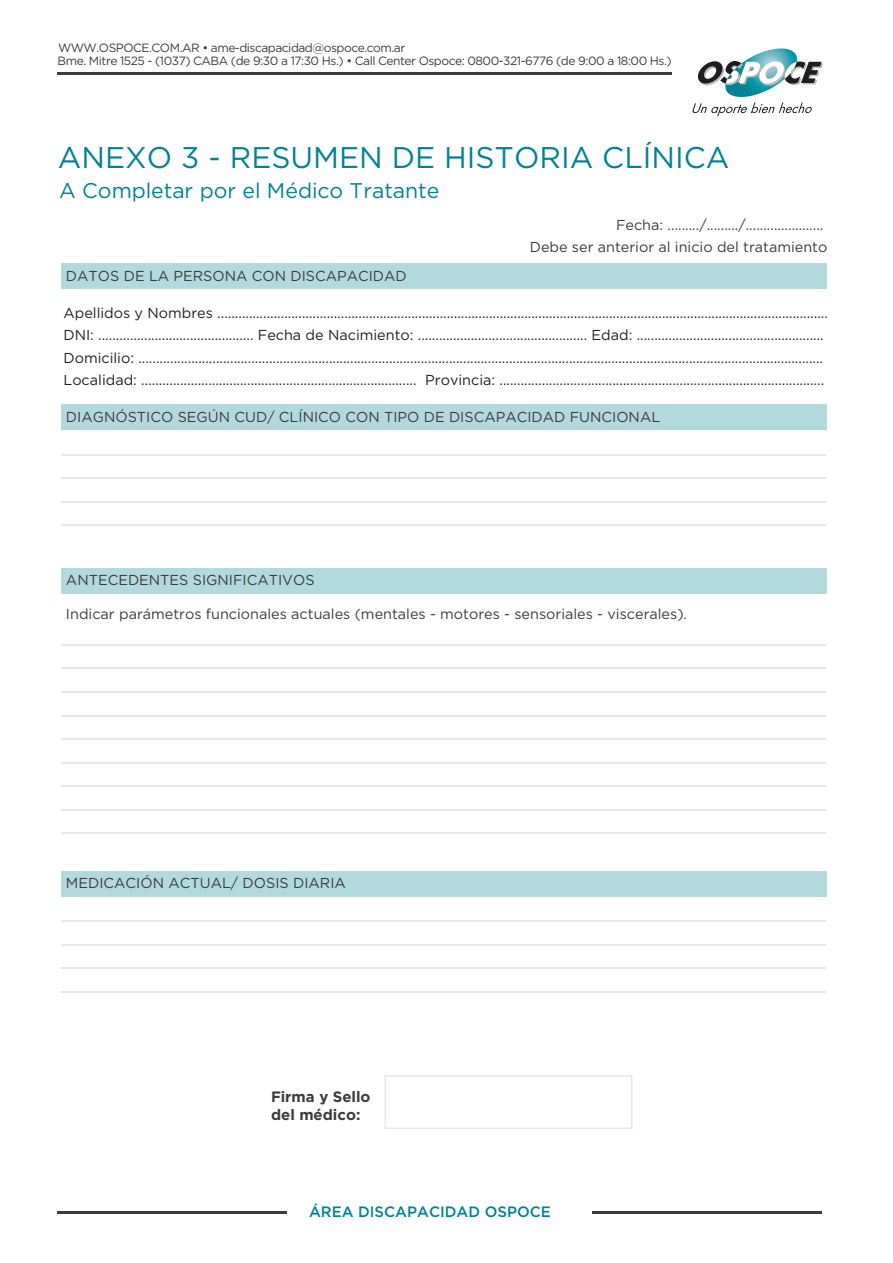
<style>
.page{position:relative;width:893px;height:1263px;background:#fff}
.page>*{position:absolute;margin:0;border:0;box-sizing:border-box;transform-origin:0 0}
.t1{font:29.85px "Gotham";color:#008293}
.t2{font:21.3px "Gotham";color:#008293}
.t3{font:500 15px "Gotham";color:#008293}
.t4{font:700 15px/18px "Gotham";color:#3c3b3f}
.t5{font:14.4px/22.5px "Gotham";color:#231f20}
.t6{font:14.4px/21.9px "Gotham";color:#3c3b3f;text-align:right}
.t7{font:12px "Gotham";letter-spacing:-.04em;color:#3c3b3f}
</style>
<div class="page">
<svg style="left:692px;top:48px;width:131px;height:68px"></svg>
<hr style="left:58px;top:72px;width:614px;height:3px;background:#3c3b3f">
<hr style="left:58px;top:1211px;width:229px;height:2px;background:#3c3b3f">
<hr style="left:593px;top:1211px;width:229px;height:2px;background:#3c3b3f">
<div style="left:61px;top:263px;width:765px;height:26px;background:#b3d9de"></div>
<div style="left:61px;top:404px;width:765px;height:26px;background:#b3d9de"></div>
<hr style="left:62px;top:454px;width:764px;height:1px;background:#e6e7e9">
<hr style="left:62px;top:477px;width:764px;height:2px;background:#e6e7e9">
<hr style="left:62px;top:501px;width:764px;height:1px;background:#e6e7e9">
<hr style="left:62px;top:525px;width:764px;height:1px;background:#e6e7e9">
<div style="left:61px;top:568px;width:765px;height:26px;background:#b3d9de"></div>
<hr style="left:62px;top:644px;width:764px;height:1px;background:#e6e7e9">
<hr style="left:62px;top:668px;width:764px;height:1px;background:#e6e7e9">
<hr style="left:62px;top:691px;width:764px;height:2px;background:#e6e7e9">
<hr style="left:62px;top:715px;width:764px;height:1px;background:#e6e7e9">
<hr style="left:62px;top:738px;width:764px;height:2px;background:#e6e7e9">
<hr style="left:62px;top:762px;width:764px;height:1px;background:#e6e7e9">
<hr style="left:62px;top:786px;width:764px;height:1px;background:#e6e7e9">
<hr style="left:62px;top:809px;width:764px;height:1px;background:#e6e7e9">
<hr style="left:62px;top:833px;width:764px;height:1px;background:#e6e7e9">
<div style="left:61px;top:871px;width:765px;height:25px;background:#b3d9de"></div>
<hr style="left:62px;top:920px;width:764px;height:2px;background:#e6e7e9">
<hr style="left:62px;top:944px;width:764px;height:1px;background:#e6e7e9">
<hr style="left:62px;top:967px;width:764px;height:2px;background:#e6e7e9">
<hr style="left:62px;top:991px;width:764px;height:1px;background:#e6e7e9">
<div style="left:385px;top:1075px;width:247px;height:54px;border:1px solid #e6e7e9"></div>
<p class="t7" style="left:58px;top:40px;width:349px">WWW.OSPOCE.COM.AR • ame-discapacidad@ospoce.com.ar</p>
<p class="t7" style="left:58px;top:53px;width:616px">Bme. Mitre 1525 - (1037) CABA (de 9:30 a 17:30 Hs.) • Call Center Ospoce: 0800-321-6776 (de 9:00 a 18:00 Hs.)</p>
<h1 class="t1" style="left:58px;top:139px;width:673px">ANEXO 3 - RESUMEN DE HISTORIA CLÍNICA</h1>
<h2 class="t2" style="left:59px;top:177px;width:382px">A Completar por el Médico Tratante</h2>
<p class="t6" style="left:66px;top:264px;width:342px">DATOS DE LA PERSONA CON DISCAPACIDAD</p>
<p class="t6" style="left:530px;top:214px;width:299px">Fecha: ........./........./......................<br>Debe ser anterior al inicio del tratamiento</p>
<p class="t5" style="left:63px;top:301px;width:766px">Apellidos y Nombres .............................................................................................................................................................................<br>DNI: ............................................ Fecha de Nacimiento: ................................................ Edad: .....................................................<br>Domicilio: ..................................................................................................................................................................................................<br>Localidad: .............................................................................. Provincia: ............................................................................................</p>
<p class="t6" style="left:66px;top:405px;width:596px">DIAGNÓSTICO SEGÚN CUD/ CLÍNICO CON TIPO DE DISCAPACIDAD FUNCIONAL</p>
<p class="t6" style="left:66px;top:569px;width:250px">ANTECEDENTES SIGNIFICATIVOS</p>
<p class="t6" style="left:66px;top:603px;width:623px">Indicar parámetros funcionales actuales (mentales - motores - sensoriales - viscerales).</p>
<p class="t6" style="left:66px;top:872px;width:281px">MEDICACIÓN ACTUAL/ DOSIS DIARIA</p>
<p class="t4" style="left:271px;top:1088px;width:101px">Firma y Sello del médico:</p>
<p class="t3" style="left:309px;top:1202px;width:243px">ÁREA DISCAPACIDAD OSPOCE</p>
</div>
